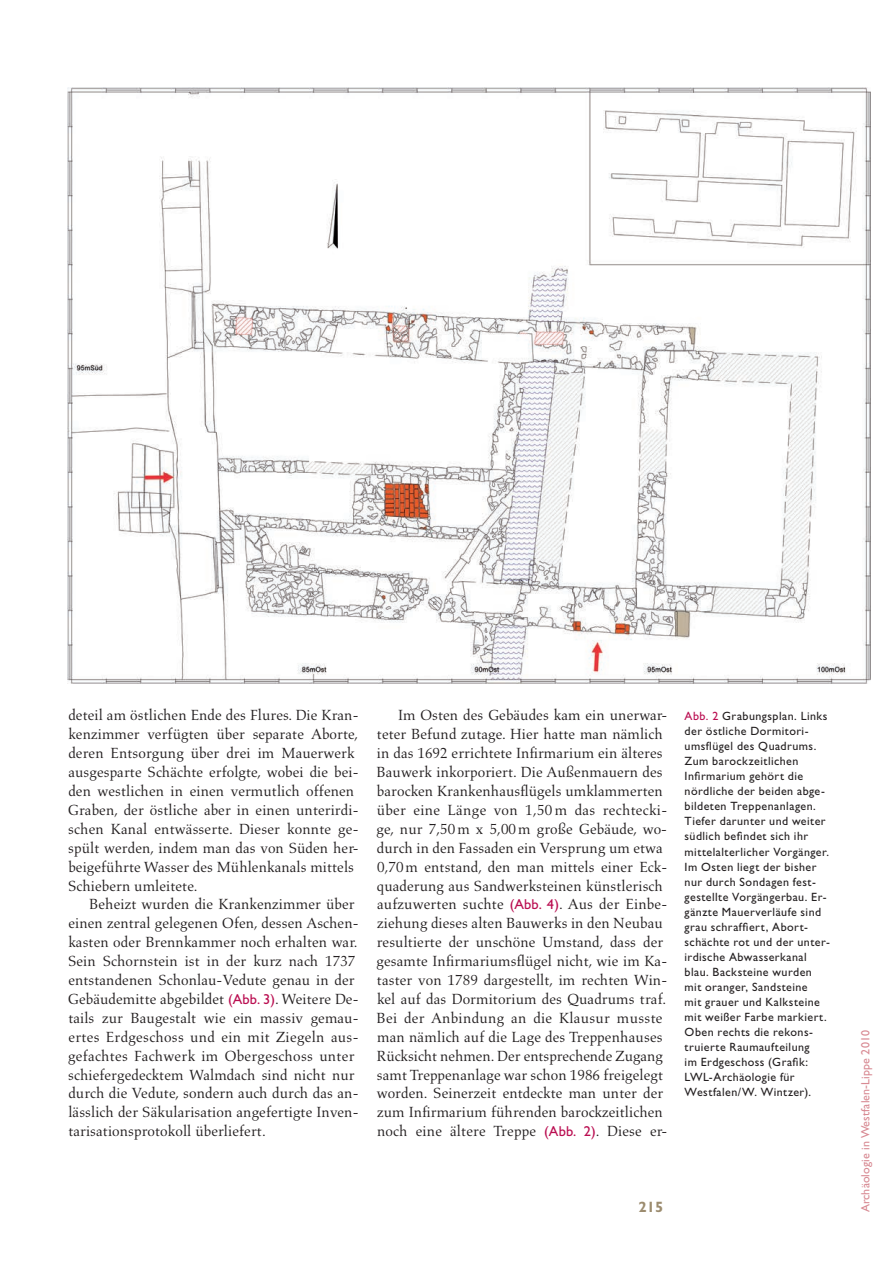
<style>
.page{position:relative;width:893px;height:1263px;background:#fff}
.page>*{position:absolute;margin:0;border:0;box-sizing:border-box;transform-origin:0 0}
.t1{font:15px/18.9px "Aldus LT Std";letter-spacing:.005em;color:#231f20}
.t2{font:700 15px "Gill Sans Std";color:#9c8c6f}
.t3{font:12px/15px "Gill Sans Std";letter-spacing:.035em;color:#231f20}
.t4{font:12px "Gill Sans Std 7";letter-spacing:.01em;color:#d88a93}
.s1{font-family:"Gill Sans Std";font-size:14.4px;color:#ba0e51}
.s2{color:#ba0e51}
</style>
<div class="page">
<img style="left:67px;top:87px;width:804px;height:596px">
<p class="t1" style="left:68px;top:706px;width:292px">deteil am östlichen Ende des Flures. Die Kran&shy;kenzimmer verfügten über separate Aborte, deren Entsorgung über drei im Mauerwerk ausgesparte Schächte erfolgte, wobei die bei&shy;den westlichen in einen vermutlich offenen Graben, der östliche aber in einen unterirdi&shy;schen Kanal entwässerte. Dieser konnte ge&shy;spült werden, indem man das von Süden her&shy;beigeführte Wasser des Mühlenkanals mittels Schiebern umleitete.</p>
<p class="t1" style="left:68px;top:895px;width:292px;text-indent:21px">Beheizt wurden die Krankenzimmer über einen zentral gelegenen Ofen, dessen Aschen&shy;kasten oder Brennkammer noch erhalten war.<br>Sein Schornstein ist in der kurz nach 1737 entstandenen Schonlau-Vedute genau in der Gebäudemitte abgebildet <span class="s1">(Abb. 3)</span>. Weitere De&shy;tails zur Baugestalt wie ein massiv gemau&shy;ertes Erdgeschoss und ein mit Ziegeln aus&shy;gefachtes Fachwerk im Obergeschoss unter schiefergedecktem Walmdach sind nicht nur durch die Vedute, sondern auch durch das an&shy;lässlich der Säkularisation angefertigte Inven&shy;tarisationsprotokoll überliefert.</p>
<p class="t1" style="left:377px;top:706px;width:292px;text-indent:21px">Im Osten des Gebäudes kam ein unerwar&shy;teter Befund zutage. Hier hatte man nämlich in das 1692 errichtete Infirmarium ein älteres Bauwerk inkorporiert. Die Außenmauern des barocken Krankenhausflügels umklammerten über eine Länge von 1,50 m das rechtecki&shy;ge, nur 7,50m x 5,00m große Gebäude, wo&shy;durch in den Fassaden ein Versprung um etwa 0,70m entstand, den man mittels einer Eck&shy;quaderung aus Sandwerksteinen künstlerisch aufzuwerten suchte <span class="s1">(Abb. 4)</span>. Aus der Einbe&shy;ziehung dieses alten Bauwerks in den Neubau resultierte der unschöne Umstand, dass der gesamte Infirmariumsflügel nicht, wie im Ka&shy;taster von 1789 dargestellt, im rechten Win&shy;kel auf das Dormitorium des Quadrums traf.<br>Bei der Anbindung an die Klausur musste man nämlich auf die Lage des Treppenhauses Rücksicht nehmen. Der entsprechende Zugang samt Treppenanlage war schon 1986 freigelegt worden. Seinerzeit entdeckte man unter der zum Infirmarium führenden barockzeitlichen noch eine ältere Treppe <span class="s1">(Abb. 2)</span>. Diese er-</p>
<p class="t3" style="left:685px;top:709px;width:147px"><span class="s2">Abb. 2</span> Grabungsplan. Links der östliche Dormitori&shy;umsflügel des Quadrums.<br>Zum barockzeitlichen<br>Infirmarium gehört die nördliche der beiden abge&shy;bildeten Treppenanlagen.<br>Tiefer darunter und weiter südlich befindet sich ihr mittelalterlicher Vorgänger.<br>Im Osten liegt der bisher nur durch Sondagen fest&shy;gestellte Vorgängerbau. Er&shy;gänzte Mauerverläufe sind grau schraffiert, Abort&shy;schächte rot und der unter&shy;irdische Abwasserkanal blau. Backsteine wurden mit oranger, Sandsteine<br>mit grauer und Kalksteine mit weißer Farbe markiert.<br>Oben rechts die rekons&shy;truierte Raumaufteilung<br>im Erdgeschoss (Grafik:<br>LWL-Archäologie für<br>Westfalen/W. Wintzer).</p>
<p class="t2" style="left:638px;top:1198px;width:26px">215</p>
<p class="t4" style="left:859px;top:1212px;width:184px;rotate:-90deg">Archäologie in Westfalen-Lippe 2010</p>
</div>
